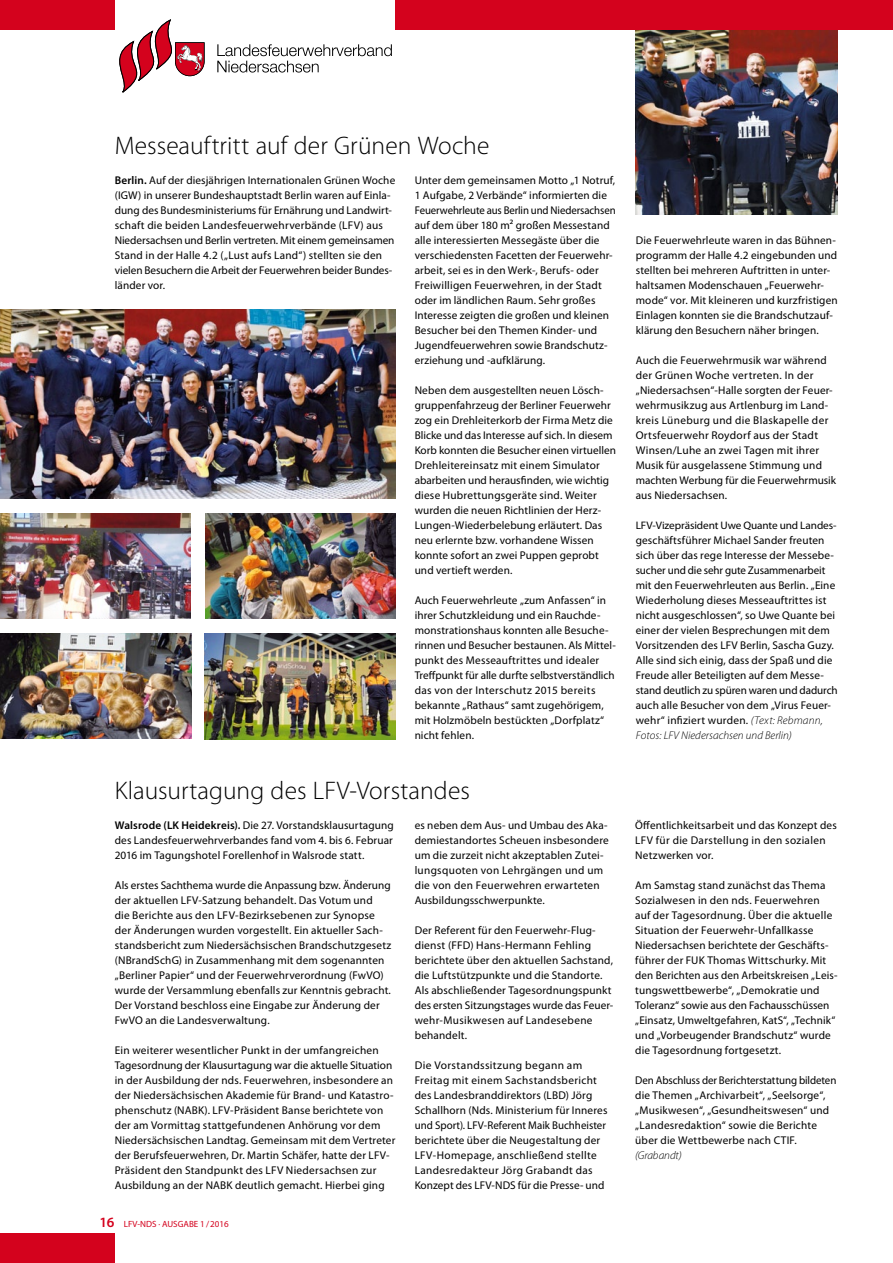
<style>
.page{position:relative;width:893px;height:1263px;background:#fff}
.page>*{position:absolute;margin:0;border:0;box-sizing:border-box;transform-origin:0 0}
.t1{font:300 25.5px "Myriad Pro";letter-spacing:.005em;color:#000}
.t2{font:11.25px/15px "Myriad Pro";letter-spacing:.015em;color:#000}
.t3{font:italic 300 11.25px "Myriad Pro";letter-spacing:-.005em;color:#000}
.t4{font:10.95px "Myriad Pro";letter-spacing:-.01em;color:#000}
.t5{font:9px "Myriad Pro";color:#d4021d}
.s1{font-weight:600}
.s2{font-weight:600;font-size:14.25px}
.s3{font-weight:300;font-style:italic}
</style>
<div class="page">
<img style="left:636px;top:30px;width:202px;height:184px">
<img style="left:0;top:310px;width:396px;height:189px">
<img style="left:0;top:634px;width:191px;height:105px">
<img style="left:205px;top:634px;width:191px;height:105px">
<img style="left:0;top:514px;width:190px;height:105px">
<img style="left:205px;top:514px;width:191px;height:105px">
<div style="left:396px;top:0;width:497px;height:30px;background:#d4021d"></div>
<div style="left:0;top:0;width:115px;height:30px;background:#d4021d"></div>
<div style="left:0;top:1233px;width:115px;height:30px;background:#d4021d"></div>
<svg style="left:217px;top:44px;width:175px;height:29px"></svg>
<svg style="left:119px;top:19px;width:86px;height:74px"></svg>
<h1 class="t1" style="left:115px;top:131px;width:376px">Messeauftritt auf der Grünen Woche</h1>
<p class="t2" style="left:415px;top:173px;width:202px">Unter dem gemeinsamen Motto „1 Notruf, 1 Aufgabe, 2 Verbände“ informierten die Feuerwehrleute aus Berlin und Niedersachsen auf dem über 180 m² großen Messestand alle interessierten Messegäste über die verschiedensten Facetten der Feuerwehr&shy;arbeit, sei es in den Werk-, Berufs- oder Freiwilligen Feuerwehren, in der Stadt oder im ländlichen Raum. Sehr großes Interesse zeigten die großen und kleinen Besucher bei den Themen Kinder- und Jugendfeuerwehren sowie Brandschutz&shy;erziehung und -aufklärung.</p>
<p class="t2" style="left:415px;top:383px;width:203px">Neben dem ausgestellten neuen Lösch&shy;gruppenfahrzeug der Berliner Feuerwehr zog ein Drehleiterkorb der Firma Metz die Blicke und das Interesse auf sich. In diesem Korb konnten die Besucher einen virtuellen Drehleitereinsatz mit einem Simulator abarbeiten und herausfinden, wie wichtig diese Hubrettungsgeräte sind. Weiter wurden die neuen Richtlinien der Herz-Lungen-Wiederbelebung erläutert. Das neu erlernte bzw. vorhandene Wissen konnte sofort an zwei Puppen geprobt und vertieft werden.</p>
<p class="t2" style="left:415px;top:593px;width:203px">Auch Feuerwehrleute „zum Anfassen“ in ihrer Schutzkleidung und ein Rauchde&shy;monstrationshaus konnten alle Besuche&shy;rinnen und Besucher bestaunen. Als Mittel&shy;punkt des Messeauftrittes und idealer Treffpunkt für alle durfte selbstverständlich das von der Interschutz 2015 bereits bekannte „Rathaus“ samt zugehörigem, mit Holzmöbeln bestückten „Dorfplatz“ nicht fehlen.</p>
<p class="t2" style="left:115px;top:173px;width:282px"><span class="s1">Berlin.</span> Auf der diesjährigen Internationalen Grünen Woche (IGW) in unserer Bundeshauptstadt Berlin waren auf Einla&shy;dung des Bundesministeriums für Ernährung und Landwirt&shy;schaft die beiden Landesfeuerwehrverbände (LFV) aus Niedersachsen und Berlin vertreten. Mit einem gemeinsamen Stand in der Halle 4.2 („Lust aufs Land“) stellten sie den vielen Besuchern die Arbeit der Feuerwehren beider Bundes&shy;länder vor.</p>
<h1 class="t1" style="left:115px;top:776px;width:357px">Klausurtagung des LFV-Vorstandes</h1>
<p class="t2" style="left:115px;top:818px;width:280px;text-align:justify"><span class="s1">Walsrode (LK Heidekreis).</span> Die 27. Vorstandsklausurtagung des Landesfeuerwehrverbandes fand vom 4. bis 6. Februar 2016 im Tagungshotel Forellenhof in Walsrode statt.</p>
<p class="t2" style="left:115px;top:878px;width:278px">Als erstes Sachthema wurde die Anpassung bzw. Änderung der aktuellen LFV-Satzung behandelt. Das Votum und<br>die Berichte aus den LFV-Bezirksebenen zur Synopse der Änderungen wurden vorgestellt. Ein aktueller Sach&shy;standsbericht zum Niedersächsischen Brandschutzgesetz (NBrandSchG) in Zusammenhang mit dem sogenannten „Berliner Papier“ und der Feuerwehrverordnung (FwVO) wurde der Versammlung ebenfalls zur Kenntnis gebracht.<br>Der Vorstand beschloss eine Eingabe zur Änderung der FwVO an die Landesverwaltung.</p>
<p class="t2" style="left:115px;top:1043px;width:282px">Ein weiterer wesentlicher Punkt in der umfangreichen Tagesordnung der Klausurtagung war die aktuelle Situation in der Ausbildung der nds. Feuerwehren, insbesondere an der Niedersächsischen Akademie für Brand- und Katastro&shy;phenschutz (NABK). LFV-Präsident Banse berichtete von der am Vormittag stattgefundenen Anhörung vor dem Niedersächsischen Landtag. Gemeinsam mit dem Vertreter der Berufsfeuerwehren, Dr. Martin Schäfer, hatte der LFV-Präsident den Standpunkt des LFV Niedersachsen zur Ausbildung an der NABK deutlich gemacht. Hierbei ging</p>
<p class="t5" style="left:99px;top:1218px;width:131px"><span class="s2">16</span> LFV-NDS · AUSGABE 1/2016</p>
<p class="t2" style="left:415px;top:818px;width:196px">es neben dem Aus- und Umbau des Aka&shy;demiestandortes Scheuen insbesondere um die zurzeit nicht akzeptablen Zutei&shy;lungsquoten von Lehrgängen und um die von den Feuerwehren erwarteten Ausbildungsschwerpunkte.</p>
<p class="t2" style="left:415px;top:923px;width:200px">Der Referent für den Feuerwehr-Flug&shy;dienst (FFD) Hans-Hermann Fehling berichtete über den aktuellen Sachstand, die Luftstützpunkte und die Standorte.<br>Als abschließender Tagesordnungspunkt des ersten Sitzungstages wurde das Feuer&shy;wehr-Musikwesen auf Landesebene behandelt.</p>
<p class="t2" style="left:415px;top:1058px;width:194px">Die Vorstandssitzung begann am Freitag mit einem Sachstandsbericht des Landesbranddirektors (LBD) Jörg Schallhorn (Nds. Ministerium für Inneres und Sport). LFV-Referent Maik Buchheister berichtete über die Neugestaltung der LFV-Homepage, anschließend stellte Landesredakteur Jörg Grabandt das Konzept des LFV-NDS für die Presse- und</p>
<p class="t2" style="left:636px;top:233px;width:203px">Die Feuerwehrleute waren in das Bühnen&shy;programm der Halle 4.2 eingebunden und stellten bei mehreren Auftritten in unter&shy;haltsamen Modenschauen „Feuerwehr&shy;mode“ vor. Mit kleineren und kurzfristigen Einlagen konnten sie die Brandschutzauf&shy;klärung den Besuchern näher bringen.</p>
<p class="t2" style="left:636px;top:353px;width:202px">Auch die Feuerwehrmusik war während der Grünen Woche vertreten. In der „Niedersachsen“-Halle sorgten der Feuer&shy;wehrmusikzug aus Artlenburg im Land&shy;kreis Lüneburg und die Blaskapelle der Ortsfeuerwehr Roydorf aus der Stadt Winsen/Luhe an zwei Tagen mit ihrer Musik für ausgelassene Stimmung und machten Werbung für die Feuerwehrmusik aus Niedersachsen.</p>
<p class="t4" style="left:636px;top:519px;width:202px">LFV-Vizepräsident Uwe Quante und Landes-</p>
<p class="t2" style="left:636px;top:533px;width:203px">geschäftsführer Michael Sander freuten sich über das rege Interesse der Messebe&shy;sucher und die sehr gute Zusammenarbeit mit den Feuerwehrleuten aus Berlin. „Eine Wiederholung dieses Messeauftrittes ist nicht ausgeschlossen“, so Uwe Quante bei einer der vielen Besprechungen mit dem Vorsitzenden des LFV Berlin, Sascha Guzy.<br>Alle sind sich einig, dass der Spaß und die Freude aller Beteiligten auf dem Messe&shy;stand deutlich zu spüren waren und dadurch auch alle Besucher von dem „Virus Feuer&shy;wehr“ infiziert wurden. <span class="s3">(Text: Rebmann, Fotos: LFV Niedersachsen und Berlin)</span></p>
<p class="t2" style="left:635px;top:818px;width:203px">Öffentlichkeitsarbeit und das Konzept des<br>LFV für die Darstellung in den sozialen<br>Netzwerken vor.</p>
<p class="t2" style="left:635px;top:878px;width:204px">Am Samstag stand zunächst das Thema Sozialwesen in den nds. Feuerwehren auf der Tagesordnung. Über die aktuelle Situation der Feuerwehr-Unfallkasse Niedersachsen berichtete der Geschäfts&shy;führer der FUK Thomas Wittschurky. Mit den Berichten aus den Arbeitskreisen „Leis&shy;tungswettbewerbe“, „Demokratie und Toleranz“ sowie aus den Fachausschüssen „Einsatz, Umweltgefahren, KatS“, „Technik“ und „Vorbeugender Brandschutz“ wurde die Tagesordnung fortgesetzt.</p>
<p class="t2" style="left:635px;top:1073px;width:203px">Den Abschluss der Berichterstattung bildeten die Themen „Archivarbeit“, „Seelsorge“, „Musikwesen“, „Gesundheitswesen“ und „Landesredaktion“ sowie die Berichte über die Wettbewerbe nach CTIF.</p>
<p class="t3" style="left:635px;top:1149px;width:48px">(Grabandt)</p>
</div>
